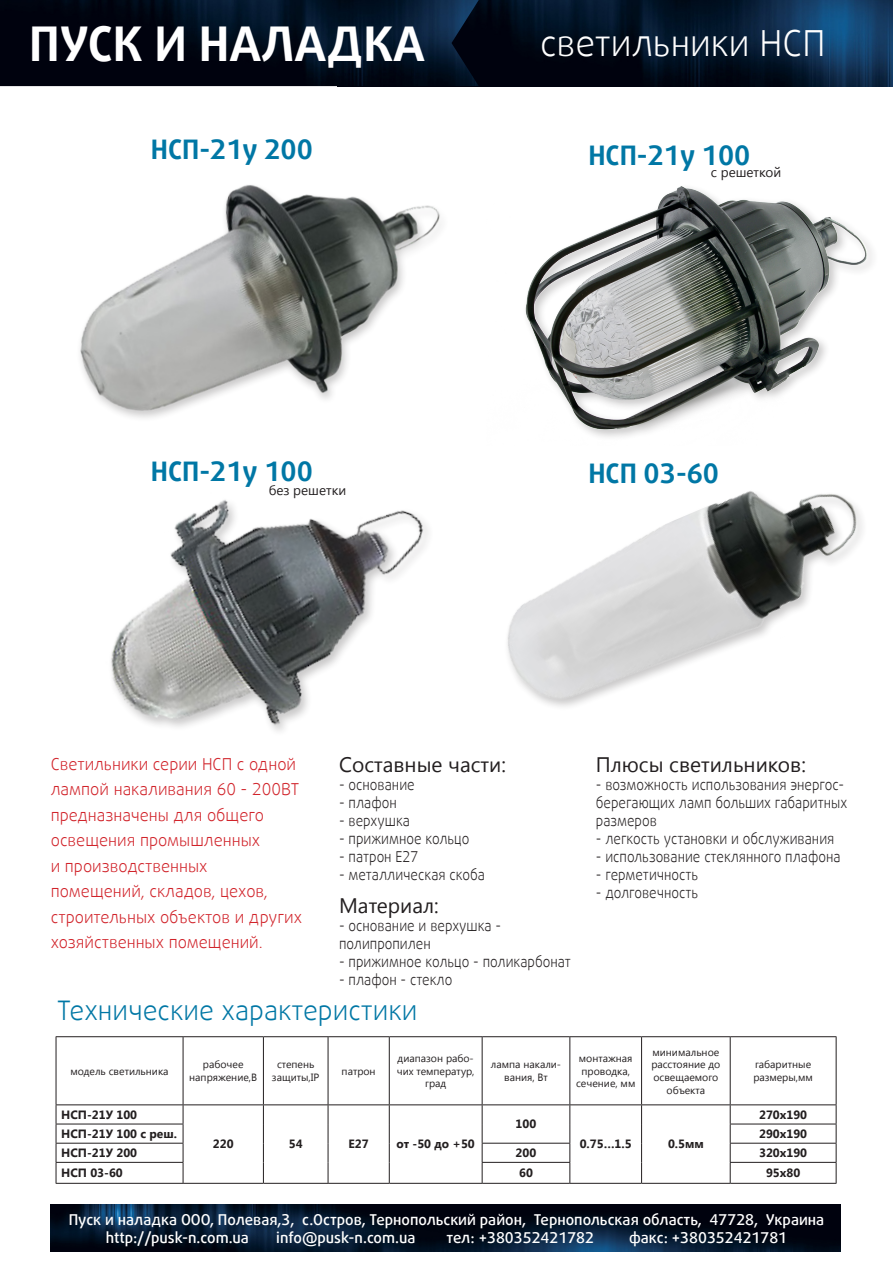
<style>
.page{position:relative;width:893px;height:1263px;background:#fff}
.page>*{position:absolute;margin:0;border:0;box-sizing:border-box;transform-origin:0 0}
.t1{font:700 48px "Daxline Cyr TF";color:#fff}
.t2{font:300 36px "Daxline Cyr TF";color:#fff}
.t3{font:700 27px "Daxline Cyr TF";color:#0077a5}
.t4{font:300 27px "Daxline Cyr TF";color:#0077a5}
.t5{font:21px "Segoe UI";color:#231f20}
.t6{font:300 16.5px/25.5px "Daxline Cyr TF";color:#d1232a}
.t7{font:300 15px/18px "Daxline Cyr TF";color:#231f20;scale:.91 1}
.t8{font:500 15px "Daxline Cyr TF";color:#fff}
.t9{font:13.5px "Segoe UI";color:#231f20}
.t10{font:700 12px "Segoe UI";color:#231f20}
.t11{font:10.5px/12.6px "Segoe UI";color:#231f20;text-align:center}
</style>
<div class="page">
<img style="left:479px;top:0;width:414px;height:86px">
<img style="left:51px;top:1205px;width:790px;height:46px">
<img style="left:0;top:0;width:479px;height:86px">
<img style="left:80px;top:185px;width:361px;height:233px">
<img style="left:111px;top:500px;width:317px;height:231px">
<img style="left:525px;top:186px;width:347px;height:251px">
<img style="left:507px;top:491px;width:355px;height:216px">
<hr style="left:56px;top:1036px;width:127px;height:1px;background:#231f20">
<hr style="left:56px;top:1037px;width:1px;height:67px;background:#231f20">
<hr style="left:183px;top:1036px;width:80px;height:1px;background:#231f20">
<hr style="left:183px;top:1037px;width:1px;height:67px;background:#231f20">
<hr style="left:263px;top:1036px;width:65px;height:1px;background:#231f20">
<hr style="left:263px;top:1037px;width:1px;height:67px;background:#231f20">
<hr style="left:328px;top:1036px;width:61px;height:1px;background:#231f20">
<hr style="left:328px;top:1037px;width:1px;height:67px;background:#231f20">
<hr style="left:389px;top:1036px;width:93px;height:1px;background:#231f20">
<hr style="left:389px;top:1037px;width:1px;height:67px;background:#231f20">
<hr style="left:482px;top:1036px;width:88px;height:1px;background:#231f20">
<hr style="left:482px;top:1037px;width:1px;height:67px;background:#231f20">
<hr style="left:570px;top:1036px;width:72px;height:1px;background:#231f20">
<hr style="left:569px;top:1037px;width:1px;height:67px;background:#231f20">
<hr style="left:642px;top:1036px;width:88px;height:1px;background:#231f20">
<hr style="left:641px;top:1037px;width:1px;height:67px;background:#231f20">
<hr style="left:730px;top:1036px;width:106px;height:1px;background:#231f20">
<hr style="left:730px;top:1037px;width:1px;height:67px;background:#231f20">
<hr style="left:836px;top:1037px;width:1px;height:67px;background:#231f20">
<hr style="left:56px;top:1104px;width:127px;height:1px;background:#231f20">
<hr style="left:183px;top:1104px;width:80px;height:1px;background:#231f20">
<hr style="left:263px;top:1104px;width:65px;height:1px;background:#231f20">
<hr style="left:328px;top:1104px;width:61px;height:1px;background:#231f20">
<hr style="left:389px;top:1104px;width:93px;height:1px;background:#231f20">
<svg style="left:263px;top:1105px;width:1px;height:78px"></svg>
<svg style="left:328px;top:1105px;width:1px;height:78px"></svg>
<svg style="left:389px;top:1105px;width:1px;height:78px"></svg>
<hr style="left:183px;top:1183px;width:80px;height:1px;background:#231f20">
<hr style="left:263px;top:1183px;width:65px;height:1px;background:#231f20">
<hr style="left:328px;top:1183px;width:61px;height:1px;background:#231f20">
<hr style="left:389px;top:1183px;width:93px;height:1px;background:#231f20">
<hr style="left:482px;top:1104px;width:88px;height:1px;background:#231f20">
<hr style="left:570px;top:1104px;width:72px;height:1px;background:#231f20">
<hr style="left:642px;top:1104px;width:88px;height:1px;background:#231f20">
<svg style="left:641px;top:1105px;width:1px;height:78px"></svg>
<hr style="left:570px;top:1183px;width:72px;height:1px;background:#231f20">
<hr style="left:642px;top:1183px;width:88px;height:1px;background:#231f20">
<hr style="left:730px;top:1104px;width:106px;height:1px;background:#231f20">
<hr style="left:56px;top:1124px;width:127px;height:1px;background:#231f20">
<hr style="left:730px;top:1124px;width:106px;height:1px;background:#231f20">
<hr style="left:56px;top:1143px;width:127px;height:1px;background:#231f20">
<hr style="left:482px;top:1143px;width:88px;height:1px;background:#231f20">
<hr style="left:730px;top:1143px;width:106px;height:1px;background:#231f20">
<hr style="left:56px;top:1162px;width:127px;height:1px;background:#231f20">
<svg style="left:56px;top:1105px;width:1px;height:78px"></svg>
<svg style="left:183px;top:1105px;width:1px;height:78px"></svg>
<hr style="left:56px;top:1183px;width:127px;height:1px;background:#231f20">
<hr style="left:482px;top:1162px;width:88px;height:1px;background:#231f20">
<svg style="left:482px;top:1105px;width:1px;height:78px"></svg>
<svg style="left:569px;top:1105px;width:1px;height:78px"></svg>
<hr style="left:482px;top:1183px;width:88px;height:1px;background:#231f20">
<hr style="left:730px;top:1162px;width:106px;height:1px;background:#231f20">
<svg style="left:730px;top:1105px;width:1px;height:78px"></svg>
<svg style="left:836px;top:1105px;width:1px;height:78px"></svg>
<hr style="left:730px;top:1183px;width:106px;height:1px;background:#231f20">
<h1 class="t1" style="left:29px;top:14px;width:397px">ПУСК И НАЛАДКА</h1>
<p class="t2" style="left:540px;top:22px;width:287px">светильники НСП</p>
<p class="t3" style="left:151px;top:133px;width:164px">НСП-21у 200</p>
<p class="t3" style="left:588px;top:139px;width:164px">НСП-21у 100</p>
<p class="t9" style="left:711px;top:163px;width:72px">с решеткой</p>
<p class="t3" style="left:151px;top:455px;width:164px">НСП-21у 100</p>
<p class="t9" style="left:269px;top:481px;width:79px">без решетки</p>
<p class="t3" style="left:588px;top:457px;width:132px">НСП 03-60</p>
<p class="t6" style="left:51px;top:751px;width:253px">Светильники серии НСП с одной лампой накаливания 60 - 200ВТ предназначены для общего освещения промышленных<br>и производственных помещений, складов, цехов, строительных объектов и других хозяйственных помещений.</p>
<p class="t5" style="left:339px;top:750px;width:168px">Составные части:</p>
<p class="t7" style="left:339px;top:776px;width:85px">- основание</p>
<p class="t7" style="left:339px;top:794px;width:65px">- плафон</p>
<p class="t7" style="left:339px;top:812px;width:79px">- верхушка</p>
<p class="t7" style="left:339px;top:830px;width:145px">- прижимное кольцо</p>
<p class="t7" style="left:339px;top:848px;width:89px">- патрон Е27</p>
<p class="t7" style="left:339px;top:866px;width:162px">- металлическая скоба</p>
<p class="t5" style="left:339px;top:890px;width:101px">Материал:</p>
<p class="t7" style="left:339px;top:916px;width:180px">- основание и верхушка -</p>
<p class="t7" style="left:339px;top:934px;width:102px">полипропилен</p>
<p class="t7" style="left:339px;top:952px;width:256px">- прижимное кольцо - поликарбонат</p>
<p class="t7" style="left:339px;top:970px;width:126px">- плафон - стекло</p>
<p class="t4" style="left:57px;top:994px;width:361px">Технические характеристики</p>
<p class="t5" style="left:596px;top:750px;width:212px">Плюсы светильников:</p>
<p class="t7" style="left:596px;top:776px;width:278px">- возможность использования энергос&shy;берегающих ламп больших габаритных размеров</p>
<p class="t7" style="left:596px;top:830px;width:264px">- легкость установки и обслуживания</p>
<p class="t7" style="left:596px;top:848px;width:270px">- использование стеклянного плафона</p>
<p class="t7" style="left:596px;top:866px;width:114px">- герметичность</p>
<p class="t7" style="left:596px;top:884px;width:114px">- долговечность</p>
<p class="t11" style="left:70px;top:1064px;width:100px">модель светильника</p>
<p class="t11" style="left:189px;top:1058px;width:69px">рабочее напряжение,В</p>
<p class="t11" style="left:272px;top:1058px;width:49px">степень защиты,IP</p>
<p class="t11" style="left:342px;top:1064px;width:36px">патрон</p>
<p class="t11" style="left:397px;top:1051px;width:79px">диапазон рабо&shy;чих температур, град</p>
<p class="t11" style="left:491px;top:1058px;width:72px">лампа накали&shy;вания, Вт</p>
<p class="t11" style="left:576px;top:1051px;width:61px">монтажная проводка, сечение, мм</p>
<p class="t11" style="left:651px;top:1045px;width:71px">минимальное расстояние до освещаемого объекта</p>
<p class="t11" style="left:753px;top:1058px;width:61px;text-align:left">габаритные размеры,мм</p>
<p class="t10" style="left:61px;top:1106px;width:77px">НСП-21У 100</p>
<p class="t10" style="left:759px;top:1106px;width:50px">270x190</p>
<p class="t10" style="left:516px;top:1115px;width:22px">100</p>
<p class="t10" style="left:61px;top:1125px;width:117px">НСП-21У 100 с реш.</p>
<p class="t10" style="left:759px;top:1125px;width:50px">290х190</p>
<p class="t10" style="left:61px;top:1144px;width:77px">НСП-21У 200</p>
<p class="t10" style="left:516px;top:1144px;width:22px">200</p>
<p class="t10" style="left:759px;top:1144px;width:50px">320х190</p>
<p class="t10" style="left:61px;top:1164px;width:63px">НСП 03-60</p>
<p class="t10" style="left:519px;top:1164px;width:15px">60</p>
<p class="t10" style="left:766px;top:1164px;width:36px">95х80</p>
<p class="t10" style="left:213px;top:1135px;width:22px">220</p>
<p class="t10" style="left:289px;top:1135px;width:15px">54</p>
<p class="t10" style="left:349px;top:1135px;width:22px">E27</p>
<p class="t10" style="left:397px;top:1135px;width:80px">от -50 до +50</p>
<p class="t10" style="left:580px;top:1135px;width:53px">0.75…1.5</p>
<p class="t10" style="left:668px;top:1135px;width:37px">0.5мм</p>
<p class="t8" style="left:69px;top:1210px;width:757px">Пуск и наладка ООО, Полевая,3, с.Остров, Тернопольский район, Тернопольская область, 47728, Украина</p>
<p class="t8" style="left:106px;top:1228px;width:145px">http://pusk-n.com.ua</p>
<p class="t8" style="left:276px;top:1228px;width:141px">info@pusk-n.com.ua</p>
<p class="t8" style="left:447px;top:1228px;width:149px">тел: +380352421782</p>
<p class="t8" style="left:629px;top:1228px;width:160px">факс: +380352421781</p>
</div>
